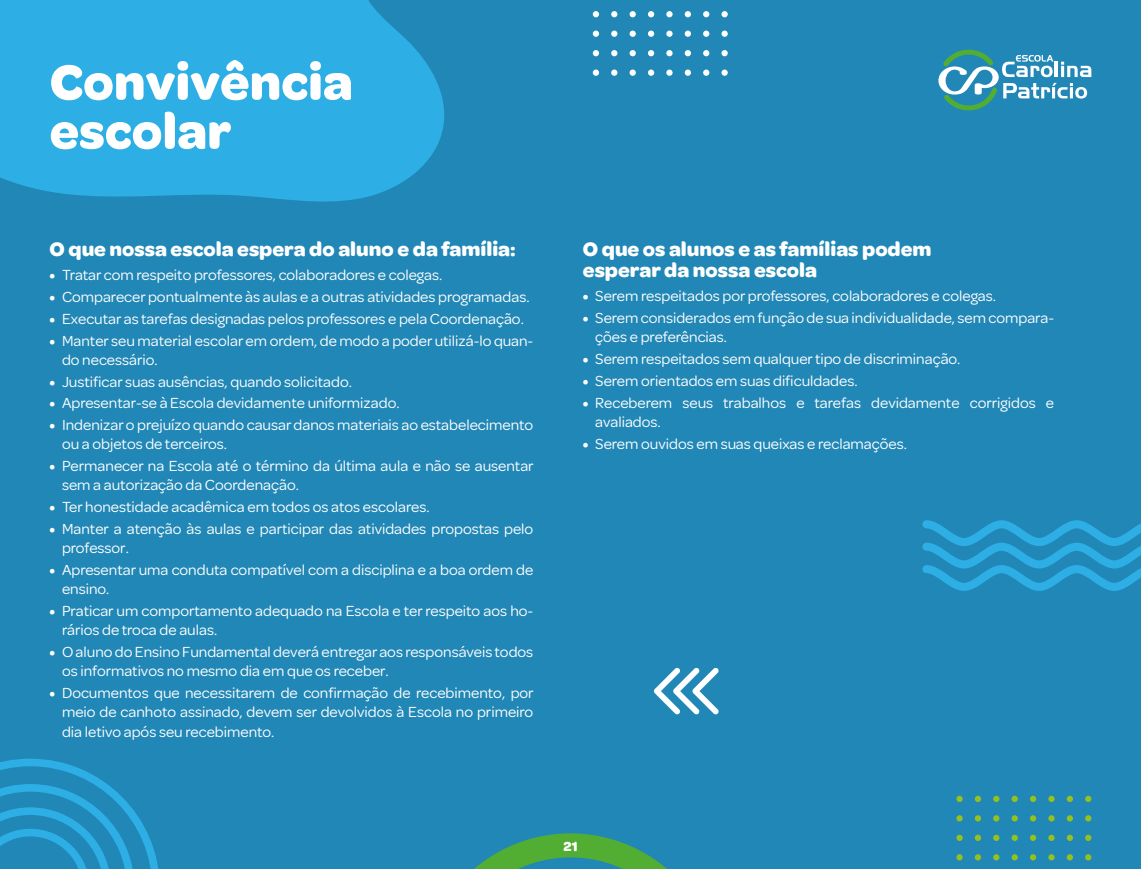
<style>
.page{position:relative;width:1141px;height:869px;background:#fff}
.page>*{position:absolute;margin:0;border:0;box-sizing:border-box;transform-origin:0 0}
.t1{font:700 52.5px/49px "Omnes";color:#fff}
.t2{font:700 21px/21px "Omnes";color:#fff}
.t3{font:15.75px/19.2px "Omnes";color:#fff}
.t4{font:700 14px "Omnes";color:#fff}
.s1{font-weight:700}
</style>
<div class="page">
<div style="left:0;top:0;width:1141px;height:868px;background:#2187b6"></div>
<svg style="left:0;top:0;width:445px;height:202px;background:#2babe1"></svg>
<svg style="left:475px;top:833px;width:191px;height:35px"></svg>
<svg style="left:938px;top:50px;width:153px;height:60px"></svg>
<svg style="left:922px;top:520px;width:219px;height:70px"></svg>
<svg style="left:0;top:758px;width:158px;height:110px"></svg>
<svg style="left:593px;top:11px;width:6px;height:6px"></svg>
<svg style="left:611px;top:11px;width:6px;height:6px"></svg>
<svg style="left:630px;top:11px;width:6px;height:6px"></svg>
<svg style="left:648px;top:11px;width:6px;height:6px"></svg>
<div style="left:666px;top:11px;width:7px;height:6px;background:#fff;border-radius:50%"></div>
<svg style="left:685px;top:11px;width:6px;height:6px"></svg>
<svg style="left:703px;top:11px;width:6px;height:6px"></svg>
<div style="left:721px;top:11px;width:7px;height:6px;background:#fff;border-radius:50%"></div>
<svg style="left:593px;top:31px;width:6px;height:6px"></svg>
<svg style="left:611px;top:31px;width:6px;height:6px"></svg>
<svg style="left:630px;top:31px;width:6px;height:6px"></svg>
<svg style="left:648px;top:31px;width:6px;height:6px"></svg>
<div style="left:666px;top:31px;width:7px;height:6px;background:#fff;border-radius:50%"></div>
<svg style="left:685px;top:31px;width:6px;height:6px"></svg>
<svg style="left:703px;top:31px;width:6px;height:6px"></svg>
<div style="left:721px;top:31px;width:7px;height:6px;background:#fff;border-radius:50%"></div>
<svg style="left:593px;top:50px;width:6px;height:6px"></svg>
<svg style="left:611px;top:50px;width:6px;height:6px"></svg>
<svg style="left:630px;top:50px;width:6px;height:6px"></svg>
<svg style="left:648px;top:50px;width:6px;height:6px"></svg>
<div style="left:666px;top:50px;width:7px;height:6px;background:#fff;border-radius:50%"></div>
<svg style="left:685px;top:50px;width:6px;height:6px"></svg>
<svg style="left:703px;top:50px;width:6px;height:6px"></svg>
<div style="left:721px;top:50px;width:7px;height:6px;background:#fff;border-radius:50%"></div>
<div style="left:593px;top:69px;width:6px;height:7px;background:#fff;border-radius:50%"></div>
<div style="left:611px;top:69px;width:6px;height:7px;background:#fff;border-radius:50%"></div>
<div style="left:630px;top:69px;width:6px;height:7px;background:#fff;border-radius:50%"></div>
<div style="left:648px;top:69px;width:6px;height:7px;background:#fff;border-radius:50%"></div>
<svg style="left:666px;top:69px;width:7px;height:7px"></svg>
<div style="left:685px;top:69px;width:6px;height:7px;background:#fff;border-radius:50%"></div>
<div style="left:703px;top:69px;width:6px;height:7px;background:#fff;border-radius:50%"></div>
<div style="left:721px;top:69px;width:7px;height:7px;background:#fff;border-radius:50%"></div>
<svg style="left:654px;top:667px;width:65px;height:47px"></svg>
<div style="left:956px;top:795px;width:7px;height:6px;background:#95c11f;border-radius:50%"></div>
<svg style="left:975px;top:795px;width:6px;height:6px"></svg>
<svg style="left:993px;top:795px;width:6px;height:6px"></svg>
<svg style="left:1012px;top:795px;width:6px;height:6px"></svg>
<svg style="left:1030px;top:795px;width:6px;height:6px"></svg>
<div style="left:1048px;top:795px;width:7px;height:6px;background:#95c11f;border-radius:50%"></div>
<svg style="left:1067px;top:795px;width:6px;height:6px"></svg>
<svg style="left:1085px;top:795px;width:6px;height:6px"></svg>
<svg style="left:956px;top:814px;width:7px;height:7px"></svg>
<svg style="left:975px;top:814px;width:6px;height:7px"></svg>
<svg style="left:993px;top:814px;width:6px;height:7px"></svg>
<svg style="left:1012px;top:814px;width:6px;height:7px"></svg>
<svg style="left:1030px;top:814px;width:6px;height:7px"></svg>
<svg style="left:1048px;top:814px;width:7px;height:7px"></svg>
<svg style="left:1067px;top:814px;width:6px;height:7px"></svg>
<svg style="left:1085px;top:814px;width:6px;height:7px"></svg>
<div style="left:956px;top:834px;width:7px;height:6px;background:#95c11f;border-radius:50%"></div>
<svg style="left:975px;top:834px;width:6px;height:6px"></svg>
<svg style="left:993px;top:834px;width:6px;height:6px"></svg>
<svg style="left:1012px;top:834px;width:6px;height:6px"></svg>
<svg style="left:1030px;top:834px;width:6px;height:6px"></svg>
<div style="left:1048px;top:834px;width:7px;height:6px;background:#95c11f;border-radius:50%"></div>
<svg style="left:1067px;top:834px;width:6px;height:6px"></svg>
<svg style="left:1085px;top:834px;width:6px;height:6px"></svg>
<svg style="left:956px;top:853px;width:7px;height:7px"></svg>
<svg style="left:975px;top:853px;width:6px;height:7px"></svg>
<svg style="left:993px;top:853px;width:6px;height:7px"></svg>
<svg style="left:1012px;top:853px;width:6px;height:7px"></svg>
<svg style="left:1030px;top:853px;width:6px;height:7px"></svg>
<svg style="left:1048px;top:853px;width:7px;height:7px"></svg>
<svg style="left:1067px;top:853px;width:6px;height:7px"></svg>
<svg style="left:1085px;top:853px;width:6px;height:7px"></svg>
<h1 class="t1" style="left:50px;top:54px;width:305px">Convivência escolar</h1>
<h2 class="t2" style="left:50px;top:237px;width:468px">O que nossa escola espera do aluno e da família:</h2>
<p class="t3" style="left:50px;top:264px;width:394px"><span class="s1">•</span> Tratar com respeito professores, colaboradores e colegas.</p>
<p class="t3" style="left:50px;top:286px;width:481px"><span class="s1">•</span> Comparecer pontualmente às aulas e a outras atividades programadas.</p>
<p class="t3" style="left:50px;top:308px;width:476px"><span class="s1">•</span> Executar as tarefas designadas pelos professores e pela Coordenação.</p>
<p class="t3" style="left:62px;top:330px;width:473px;text-indent:-12px"><span class="s1">•</span> Manter seu material escolar em ordem, de modo a poder utilizá-lo quan&shy;do necessário.</p>
<p class="t3" style="left:50px;top:370px;width:304px"><span class="s1">•</span> Justificar suas ausências, quando solicitado.</p>
<p class="t3" style="left:50px;top:392px;width:351px"><span class="s1">•</span> Apresentar-se à Escola devidamente uniformizado.</p>
<p class="t3" style="left:62px;top:414px;width:473px;text-indent:-12px"><span class="s1">•</span> Indenizar o prejuízo quando causar danos materiais ao estabelecimento ou a objetos de terceiros.</p>
<p class="t3" style="left:62px;top:455px;width:473px;text-indent:-12px"><span class="s1">•</span> Permanecer na Escola até o término da última aula e não se ausentar sem a autorização da Coordenação.</p>
<p class="t3" style="left:50px;top:496px;width:381px"><span class="s1">•</span> Ter honestidade acadêmica em todos os atos escolares.</p>
<p class="t3" style="left:62px;top:518px;width:473px;text-indent:-12px"><span class="s1">•</span> Manter a atenção às aulas e participar das atividades propostas pelo professor.</p>
<p class="t3" style="left:62px;top:559px;width:473px;text-indent:-12px"><span class="s1">•</span> Apresentar uma conduta compatível com a disciplina e a boa ordem de ensino.</p>
<p class="t3" style="left:62px;top:600px;width:473px;text-indent:-12px"><span class="s1">•</span> Praticar um comportamento adequado na Escola e ter respeito aos ho&shy;rários de troca de aulas.</p>
<p class="t3" style="left:62px;top:641px;width:473px;text-indent:-12px"><span class="s1">•</span> O aluno do Ensino Fundamental deverá entregar aos responsáveis todos os informativos no mesmo dia em que os receber.</p>
<p class="t3" style="left:62px;top:682px;width:473px;text-align:justify;text-indent:-12px"><span class="s1">•</span> Documentos que necessitarem de confirmação de recebimento, por meio de canhoto assinado, devem ser devolvidos à Escola no primeiro dia letivo após seu recebimento.</p>
<h2 class="t2" style="left:583px;top:237px;width:350px">O que os alunos e as famílias podem esperar da nossa escola</h2>
<p class="t3" style="left:583px;top:285px;width:415px"><span class="s1">•</span> Serem respeitados por professores, colaboradores e colegas.</p>
<p class="t3" style="left:595px;top:307px;width:460px;text-indent:-12px"><span class="s1">•</span> Serem considerados em função de sua individualidade, sem compara&shy;ções e preferências.</p>
<p class="t3" style="left:583px;top:348px;width:379px"><span class="s1">•</span> Serem respeitados sem qualquer tipo de discriminação.</p>
<p class="t3" style="left:583px;top:370px;width:276px"><span class="s1">•</span> Serem orientados em suas dificuldades.</p>
<p class="t3" style="left:595px;top:391px;width:460px;text-indent:-12px"><span class="s1">•</span> Receberem seus trabalhos e tarefas devidamente corrigidos e avaliados.</p>
<p class="t3" style="left:583px;top:432px;width:326px"><span class="s1">•</span> Serem ouvidos em suas queixas e reclamações.</p>
<p class="t4" style="left:563px;top:835px;width:16px">21</p>
</div>
